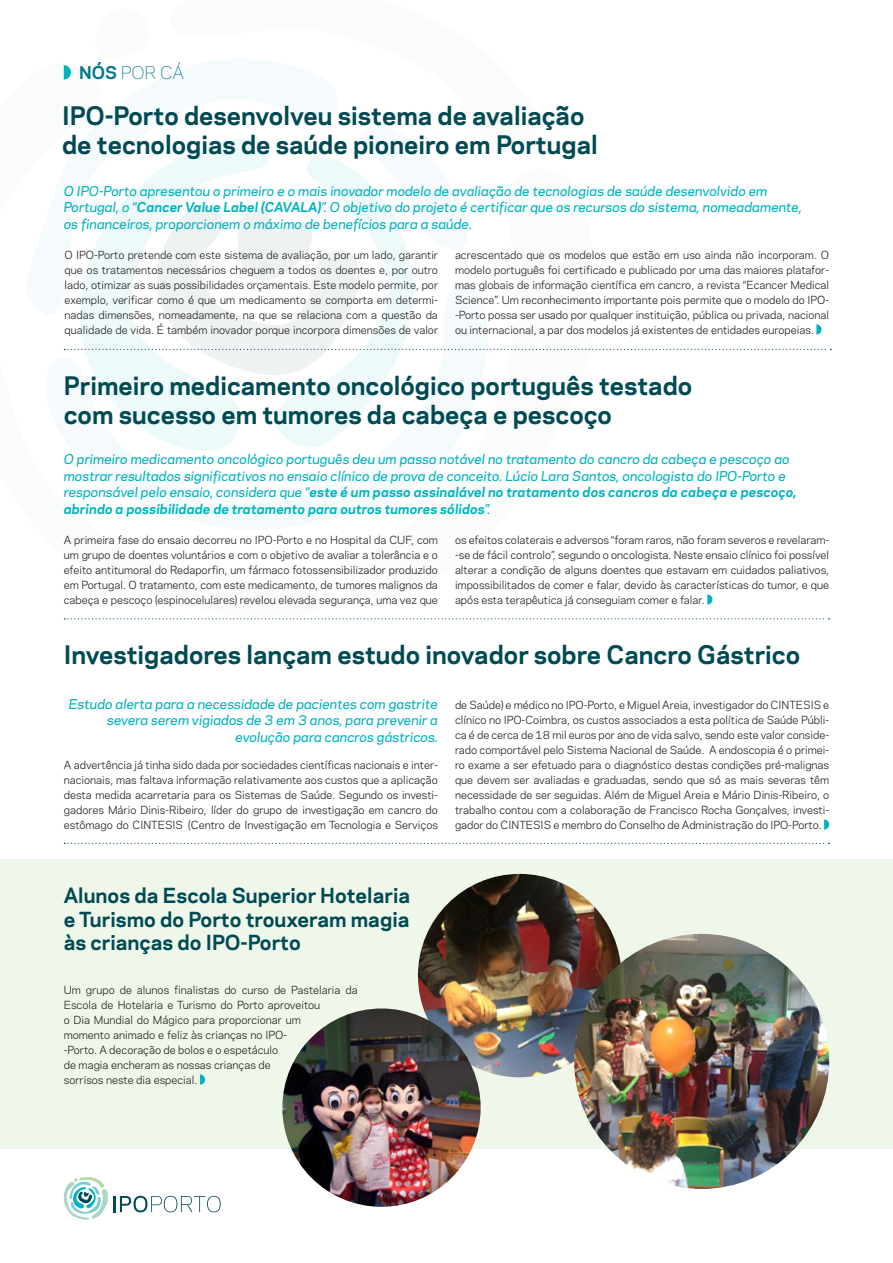
<style>
.page{position:relative;width:893px;height:1263px;background:#fff}
.page>*{position:absolute;margin:0;border:0;box-sizing:border-box;transform-origin:0 0}
.Titulo{font:700 24px/28.8px "Galaxie Polaris";color:#004a54}
.Titulo-2{font:700 19.5px "Galaxie Polaris";color:#004a54}
.t1{font:300 16.5px "Galaxie Polaris";color:#00788b}
.Lead2{font:italic 500 12.75px/16.5px "Galaxie Polaris";color:#00b4bf}
.Texto{font:10.5px/15px "Galaxie Polaris";color:#231f20;text-align:justify}
.s1{font-weight:700}
</style>
<div class="page">
<svg style="left:63px;top:349px;width:178px;height:102px;fill:#eefafa"></svg>
<svg style="left:276px;top:381px;width:108px;height:66px;fill:#eefafa"></svg>
<div style="left:0;top:859px;width:893px;height:290px;background:#eff7ea"></div>
<svg style="left:64px;top:1177px;width:44px;height:43px"></svg>
<svg style="left:114px;top:1196px;width:107px;height:16px"></svg>
<svg style="left:64px;top:65px;width:7px;height:15px"></svg>
<svg style="left:64px;top:618px;width:766px;height:1px"></svg>
<svg style="left:64px;top:843px;width:766px;height:1px"></svg>
<svg style="left:707px;top:594px;width:5px;height:11px"></svg>
<svg style="left:824px;top:819px;width:5px;height:11px"></svg>
<svg style="left:64px;top:139px;width:767px;height:242px"></svg>
<svg style="left:200px;top:1074px;width:5px;height:11px"></svg>
<img style="left:418px;top:874px;width:203px;height:203px;border-radius:102px">
<img style="left:282px;top:1008px;width:199px;height:199px;border-radius:99px">
<img style="left:574px;top:934px;width:255px;height:255px;border-radius:127px">
<p class="t1" style="left:79px;top:60px;width:107px"><span class="s1">NÓS</span> POR CÁ</p>
<p class="Titulo" style="left:62px;top:100px;width:537px">IPO-Porto desenvolveu sistema de avaliação de tecnologias de saúde pioneiro em Portugal</p>
<p class="Lead2" style="left:64px;top:182px;width:740px">O IPO-Porto apresentou o primeiro e o mais inovador modelo de avaliação de tecnologias de saúde desenvolvido em<br>Portugal, o “<span class="s1">Cancer Value Label (CAVALA)</span>”. O objetivo do projeto é certificar que os recursos do sistema, nomeadamente, os financeiros, proporcionem o máximo de benefícios para a saúde.</p>
<p class="Texto" style="left:65px;top:247px;width:375px">O IPO-Porto pretende com este sistema de avaliação, por um lado, garantir que os tratamentos necessários cheguem a todos os doentes e, por outro lado, otimizar as suas possibilidades orçamentais. Este modelo permite, por exemplo, verificar como é que um medicamento se comporta em determi&shy;nadas dimensões, nomeadamente, na que se relaciona com a questão da qualidade de vida. É também inovador porque incorpora dimensões de valor</p>
<p class="Texto" style="left:455px;top:247px;width:376px">acrescentado que os modelos que estão em uso ainda não incorporam. O modelo português foi certificado e publicado por uma das maiores platafor&shy;mas globais de informação científica em cancro, a revista “Ecancer Medical Science”. Um reconhecimento importante pois permite que o modelo do IPO--Porto possa ser usado por qualquer instituição, pública ou privada, nacional ou internacional, a par dos modelos já existentes de entidades europeias.</p>
<p class="Titulo" style="left:64px;top:370px;width:630px">Primeiro medicamento oncológico português testado com sucesso em tumores da cabeça e pescoço</p>
<p class="Lead2" style="left:64px;top:450px;width:734px">O primeiro medicamento oncológico português deu um passo notável no tratamento do cancro da cabeça e pescoço ao mostrar resultados significativos no ensaio clínico de prova de conceito. Lúcio Lara Santos, oncologista do IPO-Porto e responsável pelo ensaio, considera que “<span class="s1">este é um passo assinalável no tratamento dos cancros da cabeça e pescoço, abrindo a possibilidade de tratamento para outros tumores sólidos</span>”.</p>
<p class="Texto" style="left:455px;top:532px;width:376px">os efeitos colaterais e adversos “foram raros, não foram severos e revelaram--se de fácil controlo”, segundo o oncologista. Neste ensaio clínico foi possível alterar a condição de alguns doentes que estavam em cuidados paliativos, impossibilitados de comer e falar, devido às características do tumor, e que após esta terapêutica já conseguiam comer e falar.</p>
<p class="Titulo" style="left:64px;top:639px;width:738px">Investigadores lançam estudo inovador sobre Cancro Gástrico</p>
<p class="Lead2" style="left:69px;top:695px;width:371px;text-align:right">Estudo alerta para a necessidade de pacientes com gastrite severa serem vigiados de 3 em 3 anos, para prevenir a evolução para cancros gástricos.</p>
<p class="Texto" style="left:455px;top:697px;width:376px">de Saúde) e médico no IPO-Porto, e Miguel Areia, investigador do CINTESIS e clínico no IPO-Coimbra, os custos associados a esta política de Saúde Públi&shy;ca é de cerca de 18 mil euros por ano de vida salvo, sendo este valor conside&shy;rado comportável pelo Sistema Nacional de Saúde. A endoscopia é o primei&shy;ro exame a ser efetuado para o diagnóstico destas condições pré-malignas que devem ser avaliadas e graduadas, sendo que só as mais severas têm necessidade de ser seguidas. Além de Miguel Areia e Mário Dinis-Ribeiro, o trabalho contou com a colaboração de Francisco Rocha Gonçalves, investi&shy;gador do CINTESIS e membro do Conselho de Administração do IPO-Porto.</p>
<p class="Texto" style="left:64px;top:532px;width:376px">A primeira fase do ensaio decorreu no IPO-Porto e no Hospital da CUF, com um grupo de doentes voluntários e com o objetivo de avaliar a tolerância e o efeito antitumoral do Redaporfin, um fármaco fotossensibilizador produzido em Portugal. O tratamento, com este medicamento, de tumores malignos da cabeça e pescoço (espinocelulares) revelou elevada segurança, uma vez que</p>
<p class="Texto" style="left:64px;top:757px;width:376px">A advertência já tinha sido dada por sociedades científicas nacionais e inter&shy;nacionais, mas faltava informação relativamente aos custos que a aplicação desta medida acarretaria para os Sistemas de Saúde. Segundo os investi&shy;gadores Mário Dinis-Ribeiro, líder do grupo de investigação em cancro do estômago do CINTESIS (Centro de Investigação em Tecnologia e Serviços</p>
<p class="Titulo-2" style="left:64px;top:881px;width:348px">Alunos da Escola Superior Hotelaria</p>
<p class="Titulo-2" style="left:64px;top:905px;width:347px">e Turismo do Porto trouxeram magia</p>
<p class="Titulo-2" style="left:64px;top:928px;width:239px">às crianças do IPO-Porto</p>
<p class="Texto" style="left:64px;top:982px;width:296px;text-align:left">Um grupo de alunos finalistas do curso de Pastelaria da Escola de Hotelaria e Turismo do Porto aproveitou<br>o Dia Mundial do Mágico para proporcionar um<br>momento animado e feliz às crianças no IPO-<br>-Porto. A decoração de bolos e o espetáculo<br>de magia encheram as nossas crianças de<br>sorrisos neste dia especial.</p>
</div>
